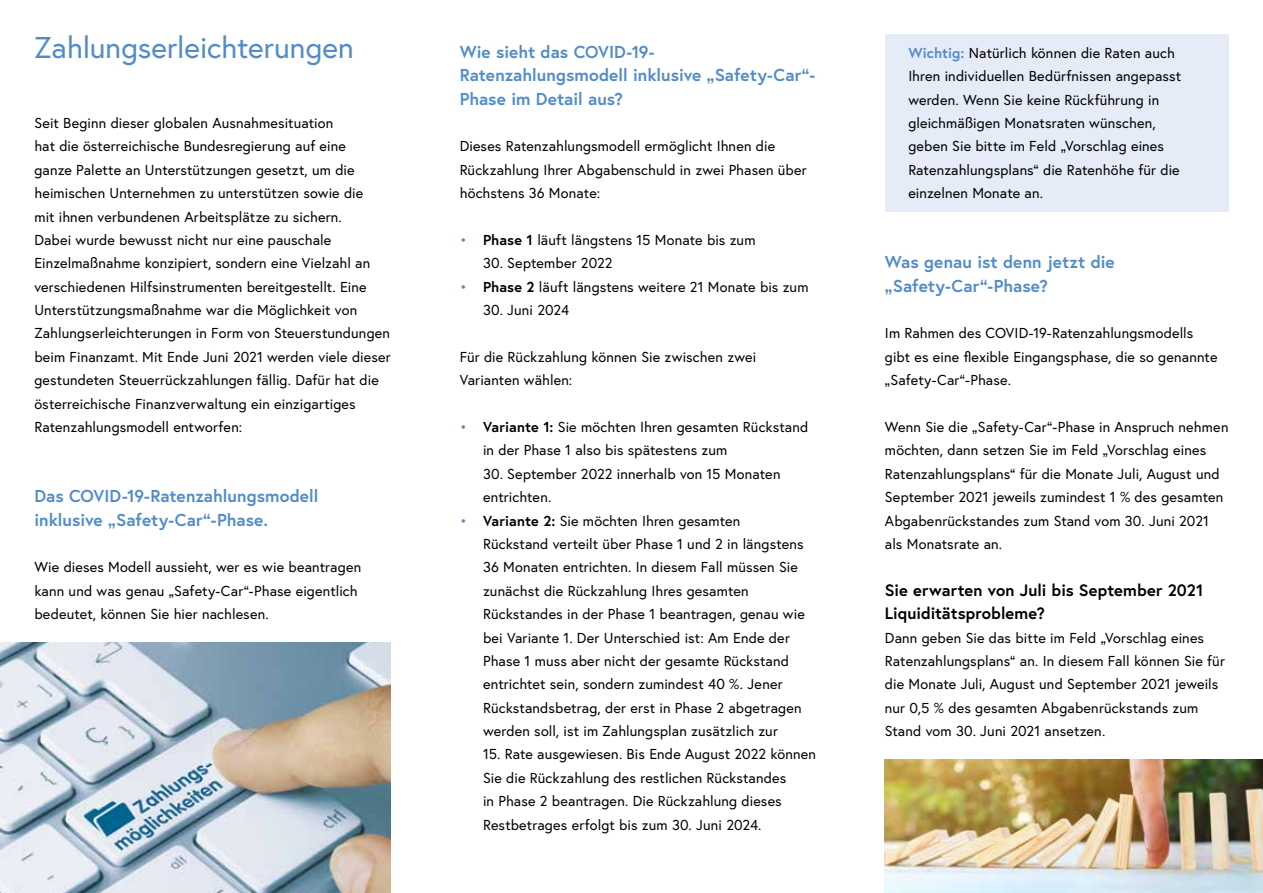
<style>
.page{position:relative;width:1263px;height:893px;background:#fff}
.page>*{position:absolute;margin:0;border:0;box-sizing:border-box;transform-origin:0 0}
.t1{font:30px "Europa Austria";color:#528cc8}
.t2{font:700 17.25px/23.4px "Europa Austria";color:#528cc8}
.t3{font:700 16.5px/23.4px "Europa Austria";letter-spacing:.005em;color:#000}
.t4{font:14.4px/23.4px "Europa Austria";letter-spacing:.01em;color:#000}
.s1{color:#528cc8}
.s2{font-weight:700}
.s3{font-weight:700;color:#528cc8}
</style>
<div class="page">
<div style="left:885px;top:34px;width:343px;height:178px;background:#e5ebf7"></div>
<img style="left:0;top:642px;width:391px;height:251px">
<img style="left:885px;top:759px;width:378px;height:134px">
<h1 class="t1" style="left:34px;top:28px;width:321px">Zahlungserleichterungen</h1>
<p class="t4" style="left:34px;top:111px;width:358px">Seit Beginn dieser globalen Ausnahmesituation<br>hat die österreichische Bundesregierung auf eine<br>ganze Palette an Unterstützungen gesetzt, um die heimischen Unternehmen zu unterstützen sowie die<br>mit ihnen verbundenen Arbeitsplätze zu sichern.<br>Dabei wurde bewusst nicht nur eine pauschale Einzelmaßnahme konzipiert, sondern eine Vielzahl an verschiedenen Hilfsinstrumenten bereitgestellt. Eine Unterstützungsmaßnahme war die Möglichkeit von Zahlungserleichterungen in Form von Steuerstundungen beim Finanzamt. Mit Ende Juni 2021 werden viele dieser gestundeten Steuerrückzahlungen fällig. Dafür hat die österreichische Finanzverwaltung ein einzigartiges Ratenzahlungsmodell entworfen:</p>
<p class="t2" style="left:34px;top:484px;width:285px">Das COVID-19-Ratenzahlungsmodell inklusive „Safety-Car“-Phase.</p>
<p class="t4" style="left:34px;top:555px;width:328px">Wie dieses Modell aussieht, wer es wie beantragen kann und was genau „Safety-Car“-Phase eigentlich bedeutet, können Sie hier nachlesen.</p>
<p class="t2" style="left:460px;top:40px;width:357px">Wie sieht das COVID-19-<br>Ratenzahlungsmodell inklusive „Safety-Car“-<br>Phase im Detail aus?</p>
<p class="t4" style="left:460px;top:134px;width:348px">Dieses Ratenzahlungsmodell ermöglicht Ihnen die<br>Rückzahlung Ihrer Abgabenschuld in zwei Phasen über höchstens 36 Monate:</p>
<p class="t4" style="left:460px;top:228px;width:297px"><span class="s1">•</span> <span class="s2">Phase 1</span> läuft längstens 15 Monate bis zum</p>
<p class="t4" style="left:483px;top:251px;width:131px">30. September 2022</p>
<p class="t4" style="left:460px;top:275px;width:350px"><span class="s1">•</span> <span class="s2">Phase 2</span> läuft längstens weitere 21 Monate bis zum</p>
<p class="t4" style="left:483px;top:298px;width:88px">30. Juni 2024</p>
<p class="t4" style="left:460px;top:345px;width:298px">Für die Rückzahlung können Sie zwischen zwei<br>Varianten wählen:</p>
<p class="t4" style="left:483px;top:415px;width:327px;text-indent:-23px"><span class="s1">•</span> <span class="s2">Variante 1:</span> Sie möchten Ihren gesamten Rückstand in der Phase 1 also bis spätestens zum</p>
<p class="t4" style="left:483px;top:462px;width:299px">30. September 2022 innerhalb von 15 Monaten entrichten.</p>
<p class="t4" style="left:483px;top:509px;width:323px;text-indent:-23px"><span class="s1">•</span> <span class="s2">Variante 2:</span> Sie möchten Ihren gesamten Rückstand verteilt über Phase 1 und 2 in längstens 36 Monaten entrichten. In diesem Fall müssen Sie zunächst die Rückzahlung Ihres gesamten Rückstandes in der Phase 1 beantragen, genau wie bei Variante 1. Der Unterschied ist: Am Ende der Phase 1 muss aber nicht der gesamte Rückstand entrichtet sein, sondern zumindest 40 %. Jener Rückstandsbetrag, der erst in Phase 2 abgetragen werden soll, ist im Zahlungsplan zusätzlich zur</p>
<p class="t4" style="left:483px;top:742px;width:334px">15. Rate ausgewiesen. Bis Ende August 2022 können Sie die Rückzahlung des restlichen Rückstandes<br>in Phase 2 beantragen. Die Rückzahlung dieses Restbetrages erfolgt bis zum 30. Juni 2024.</p>
<p class="t4" style="left:908px;top:41px;width:275px"><span class="s3">Wichtig:</span> Natürlich können die Raten auch Ihren individuellen Bedürfnissen angepasst werden. Wenn Sie keine Rückführung in gleichmäßigen Monatsraten wünschen, geben Sie bitte im Feld „Vorschlag eines Ratenzahlungsplans“ die Ratenhöhe für die einzelnen Monate an.</p>
<p class="t2" style="left:885px;top:250px;width:231px">Was genau ist denn jetzt die „Safety-Car“-Phase?</p>
<p class="t4" style="left:885px;top:321px;width:334px">Im Rahmen des COVID-19-Ratenzahlungsmodells gibt es eine flexible Eingangsphase, die so genannte „Safety-Car“-Phase.</p>
<p class="t4" style="left:885px;top:415px;width:345px">Wenn Sie die „Safety-Car“-Phase in Anspruch nehmen möchten, dann setzen Sie im Feld „Vorschlag eines Ratenzahlungsplans“ für die Monate Juli, August und September 2021 jeweils zumindest 1 % des gesamten Abgabenrückstandes zum Stand vom 30. Juni 2021 als Monatsrate an.</p>
<p class="t3" style="left:885px;top:578px;width:320px">Sie erwarten von Juli bis September 2021<br>Liquiditätsprobleme?</p>
<p class="t4" style="left:885px;top:625px;width:341px">Dann geben Sie das bitte im Feld „Vorschlag eines Ratenzahlungsplans“ an. In diesem Fall können Sie für die Monate Juli, August und September 2021 jeweils nur 0,5 % des gesamten Abgabenrückstands zum Stand vom 30. Juni 2021 ansetzen.</p>
</div>
